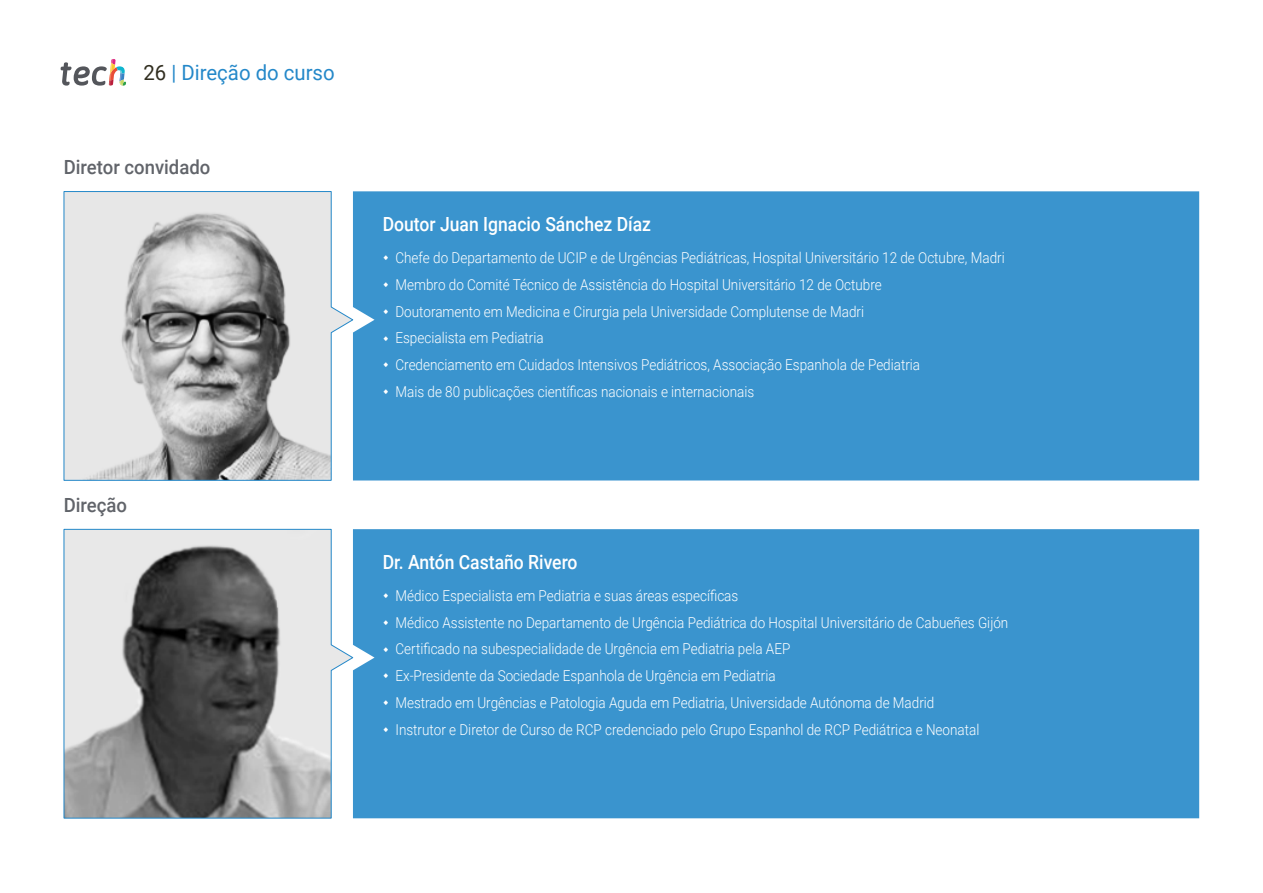
<style>
.page{position:relative;width:1263px;height:893px;background:#fff}
.page>*{position:absolute;margin:0;border:0;box-sizing:border-box;transform-origin:0 0}
.t1{font:21px "Roboto";color:#2488c9}
.t2{font:500 19.5px "Roboto";color:#fff;scale:.9 1}
.t3{font:500 19.5px "Roboto";color:#61646a;scale:.95 1}
.t4{font:300 15px/26.7px "Roboto";color:#fff;scale:.9 1}
.s1{color:#312e20}
</style>
<div class="page">
<svg style="left:61px;top:59px;width:65px;height:27px"></svg>
<div style="left:353px;top:191px;width:846px;height:289px;background:#3a94ce"></div>
<svg style="left:64px;top:191px;width:289px;height:290px;background:#c4c5c6"></svg>
<div style="left:353px;top:529px;width:846px;height:289px;background:#3a94ce"></div>
<svg style="left:64px;top:529px;width:289px;height:289px;background:#9c9d9d"></svg>
<svg style="left:384px;top:255px;width:4px;height:5px"></svg>
<svg style="left:384px;top:282px;width:4px;height:5px"></svg>
<svg style="left:384px;top:309px;width:4px;height:5px"></svg>
<svg style="left:384px;top:336px;width:4px;height:5px"></svg>
<svg style="left:384px;top:362px;width:4px;height:5px"></svg>
<svg style="left:384px;top:389px;width:4px;height:5px"></svg>
<svg style="left:384px;top:593px;width:4px;height:5px"></svg>
<svg style="left:384px;top:620px;width:4px;height:5px"></svg>
<svg style="left:384px;top:647px;width:4px;height:5px"></svg>
<svg style="left:384px;top:673px;width:4px;height:5px"></svg>
<svg style="left:384px;top:700px;width:4px;height:5px"></svg>
<svg style="left:384px;top:727px;width:4px;height:5px"></svg>
<h1 class="t1" style="left:144px;top:57px;width:193px"><span class="s1">26</span> | Direção do curso</h1>
<h2 class="t3" style="left:64px;top:154px;width:156px">Diretor convidado</h2>
<h2 class="t3" style="left:64px;top:492px;width:68px">Direção</h2>
<h2 class="t2" style="left:383px;top:211px;width:300px">Doutor Juan Ignacio Sánchez Díaz</h2>
<p class="t4" style="left:395px;top:244px;width:678px">Chefe do Departamento de UCIP e de Urgências Pediátricas, Hospital Universitário 12 de Octubre, Madri Membro do Comité Técnico de Assistência do Hospital Universitário 12 de Octubre<br>Doutoramento em Medicina e Cirurgia pela Universidade Complutense de Madri<br>Especialista em Pediatria<br>Credenciamento em Cuidados Intensivos Pediátricos, Associação Espanhola de Pediatria<br>Mais de 80 publicações científicas nacionais e internacionais</p>
<h2 class="t2" style="left:383px;top:548px;width:218px">Dr. Antón Castaño Rivero</h2>
<p class="t4" style="left:395px;top:582px;width:682px">Médico Especialista em Pediatria e suas áreas específicas<br>Médico Assistente no Departamento de Urgência Pediátrica do Hospital Universitário de Cabueñes Gijón Certificado na subespecialidade de Urgência em Pediatria pela AEP<br>Ex-Presidente da Sociedade Espanhola de Urgência em Pediatria<br>Mestrado em Urgências e Patologia Aguda em Pediatria, Universidade Autónoma de Madrid<br>Instrutor e Diretor de Curso de RCP credenciado pelo Grupo Espanhol de RCP Pediátrica e Neonatal</p>
</div>
